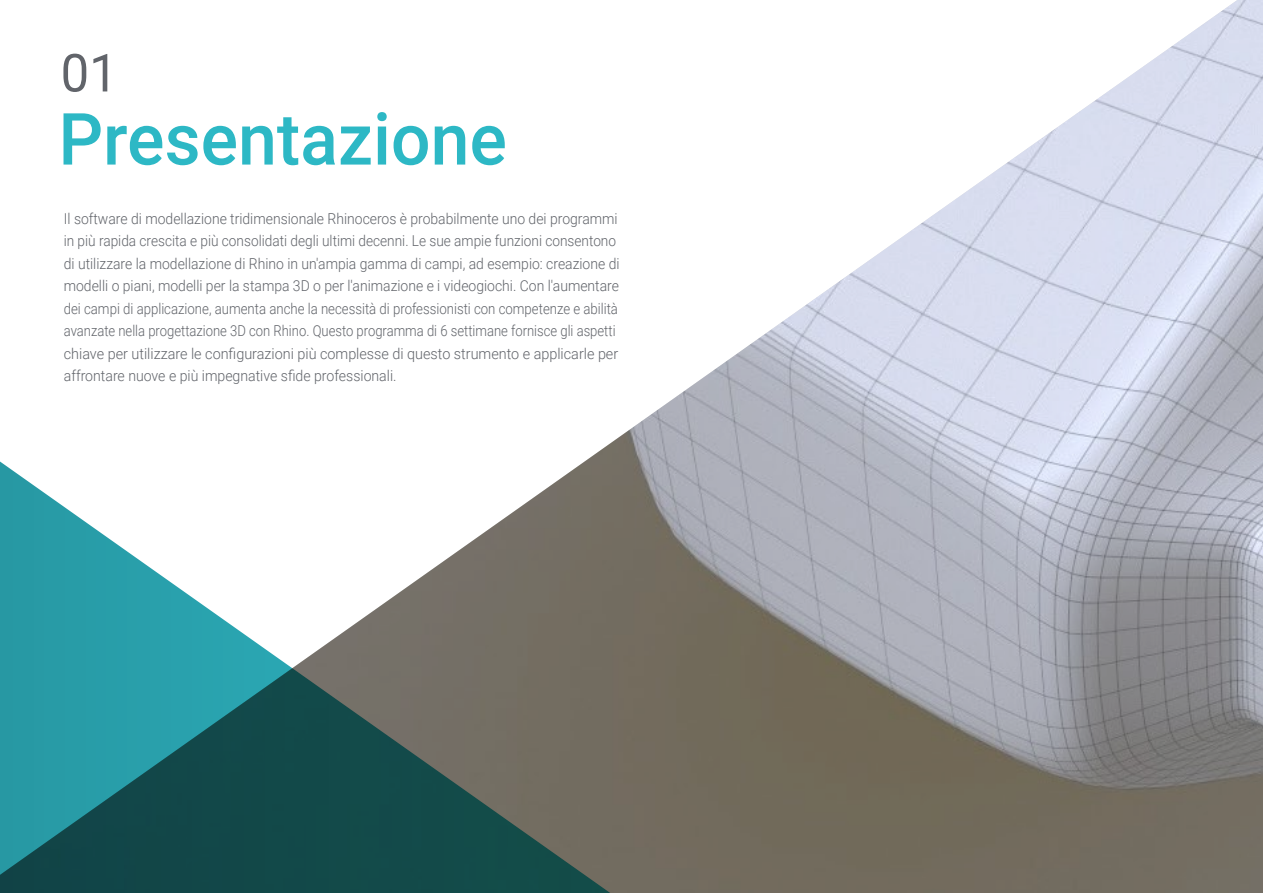
<style>
.page{position:relative;width:1263px;height:893px;background:#fff}
.page>*{position:absolute;margin:0;border:0;box-sizing:border-box;transform-origin:0 0}
.t1{font:500 72px "Roboto";color:#2db8c5}
.t2{font:52.5px "Roboto";color:#61646a}
.t3{font:300 15px/22.5px "Roboto";color:#61646a;scale:.93 1}
</style>
<div class="page">
<img style="left:606px;top:0;width:657px;height:893px">
<svg style="left:0;top:446px;width:640px;height:447px"></svg>
<h2 class="t2" style="left:61px;top:36px;width:59px">01</h2>
<h1 class="t1" style="left:58px;top:89px;width:450px">Presentazione</h1>
<p class="t3" style="left:64px;top:207px;width:599px">Il software di modellazione tridimensionale Rhinoceros è probabilmente uno dei programmi in più rapida crescita e più consolidati degli ultimi decenni. Le sue ampie funzioni consentono di utilizzare la modellazione di Rhino in un'ampia gamma di campi, ad esempio: creazione di modelli o piani, modelli per la stampa 3D o per l'animazione e i videogiochi. Con l'aumentare dei campi di applicazione, aumenta anche la necessità di professionisti con competenze e abilità avanzate nella progettazione 3D con Rhino. Questo programma di 6 settimane fornisce gli aspetti chiave per utilizzare le configurazioni più complesse di questo strumento e applicarle per affrontare nuove e più impegnative sfide professionali.</p>
</div>
